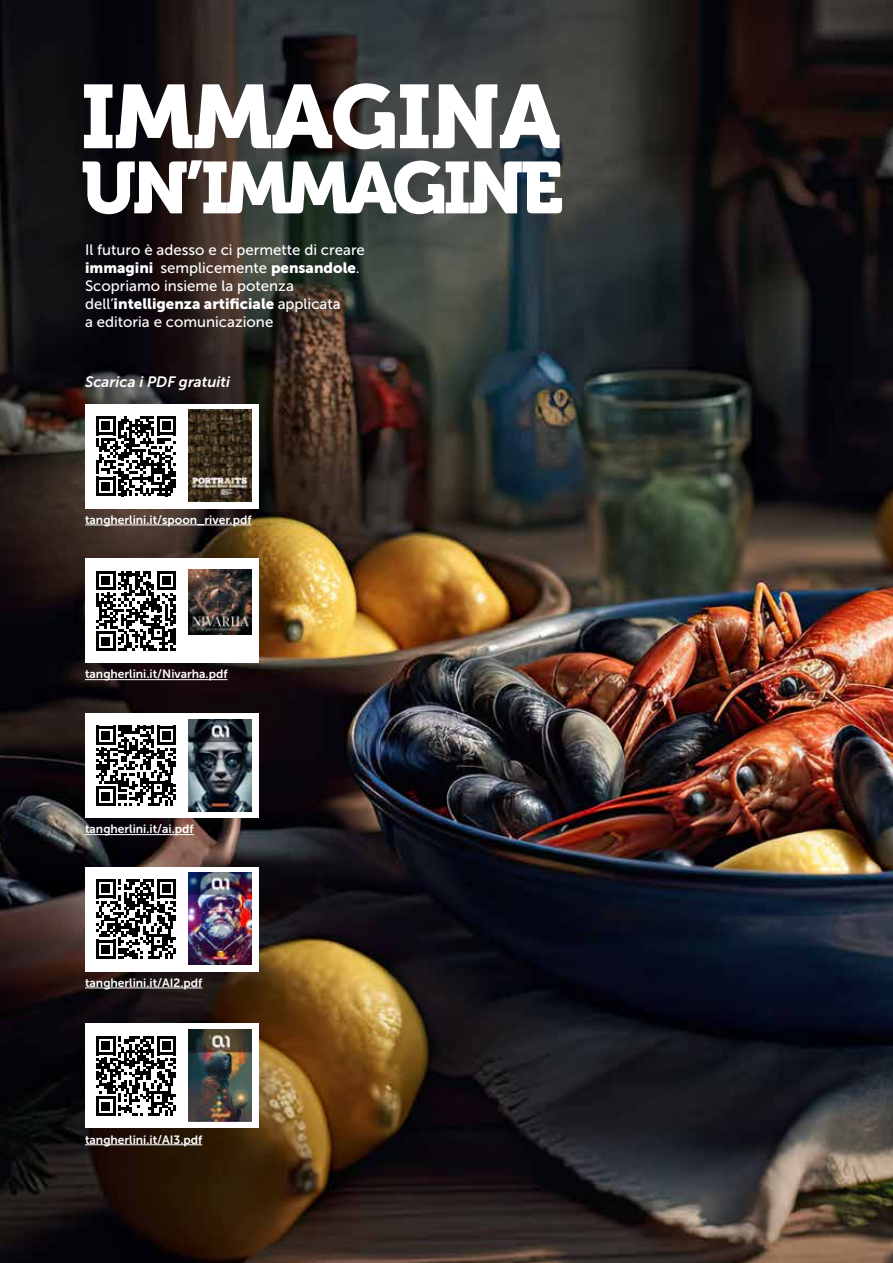
<style>
.page{position:relative;width:893px;height:1263px;background:#fff}
.page>*{position:absolute;margin:0;border:0;box-sizing:border-box;transform-origin:0 0}
.t1{font:89.25px "Museo 900";letter-spacing:-.01em;color:#fff}
.t2{font:72.6px "Museo 900";letter-spacing:-.05em;color:#fff}
.t3{font:15px "Museo Sans 500";color:#fff}
.t4{font:15px "Museo Sans 900";color:#fff}
.t5{font:italic 15px "Museo Sans 700";color:#fff}
.t6{font:12px "Museo Sans 700";color:#fff}
.s1{font-family:"Museo Sans 500"}
</style>
<div class="page">
<img style="left:0;top:0;width:893px;height:1263px">
<div style="left:85px;top:404px;width:174px;height:104px;background:#fff"></div>
<div style="left:85px;top:558px;width:174px;height:105px;background:#fff"></div>
<div style="left:85px;top:713px;width:174px;height:105px;background:#fff"></div>
<div style="left:85px;top:867px;width:174px;height:104px;background:#fff"></div>
<div style="left:85px;top:1023px;width:174px;height:105px;background:#fff"></div>
<svg style="left:96px;top:416px;width:80px;height:80px"></svg>
<svg style="left:96px;top:571px;width:80px;height:80px"></svg>
<svg style="left:96px;top:726px;width:80px;height:80px"></svg>
<svg style="left:96px;top:879px;width:80px;height:80px"></svg>
<svg style="left:96px;top:1036px;width:80px;height:80px"></svg>
<img style="left:188px;top:410px;width:64px;height:92px">
<img style="left:188px;top:570px;width:64px;height:65px">
<img style="left:188px;top:720px;width:64px;height:91px">
<img style="left:188px;top:873px;width:64px;height:92px">
<img style="left:188px;top:1030px;width:64px;height:92px">
<hr style="left:85px;top:525px;width:167px;height:1px;background:#fff">
<hr style="left:85px;top:679px;width:143px;height:1px;background:#fff">
<hr style="left:85px;top:834px;width:109px;height:1px;background:#fff">
<hr style="left:85px;top:988px;width:117px;height:1px;background:#fff">
<hr style="left:85px;top:1144px;width:117px;height:1px;background:#fff">
<h1 class="t1" style="left:81px;top:66px;width:481px">IMMAGINA</h1>
<h2 class="t2" style="left:81px;top:147px;width:484px">UN’IMMAGINE</h2>
<p class="t3" style="left:85px;top:241px;width:281px">Il futuro è adesso e ci permette di creare</p>
<p class="t4" style="left:85px;top:259px;width:276px">immagini <span class="s1">semplicemente</span> pensandole<span class="s1">.</span></p>
<p class="t3" style="left:85px;top:277px;width:210px">Scopriamo insieme la potenza</p>
<p class="t4" style="left:85px;top:295px;width:257px"><span class="s1">dell’</span>intelligenza artificiale <span class="s1">applicata</span></p>
<p class="t3" style="left:85px;top:313px;width:190px">a editoria e comunicazione</p>
<p class="t5" style="left:85px;top:373px;width:147px">Scarica i PDF gratuiti</p>
<p class="t6" style="left:85px;top:513px;width:168px">tangherlini.it/spoon_river.pdf</p>
<p class="t6" style="left:85px;top:668px;width:144px">tangherlini.it/Nivarha.pdf</p>
<p class="t6" style="left:85px;top:822px;width:110px">tangherlini.it/ai.pdf</p>
<p class="t6" style="left:85px;top:976px;width:119px">tangherlini.it/AI2.pdf</p>
<p class="t6" style="left:85px;top:1133px;width:119px">tangherlini.it/AI3.pdf</p>
</div>
